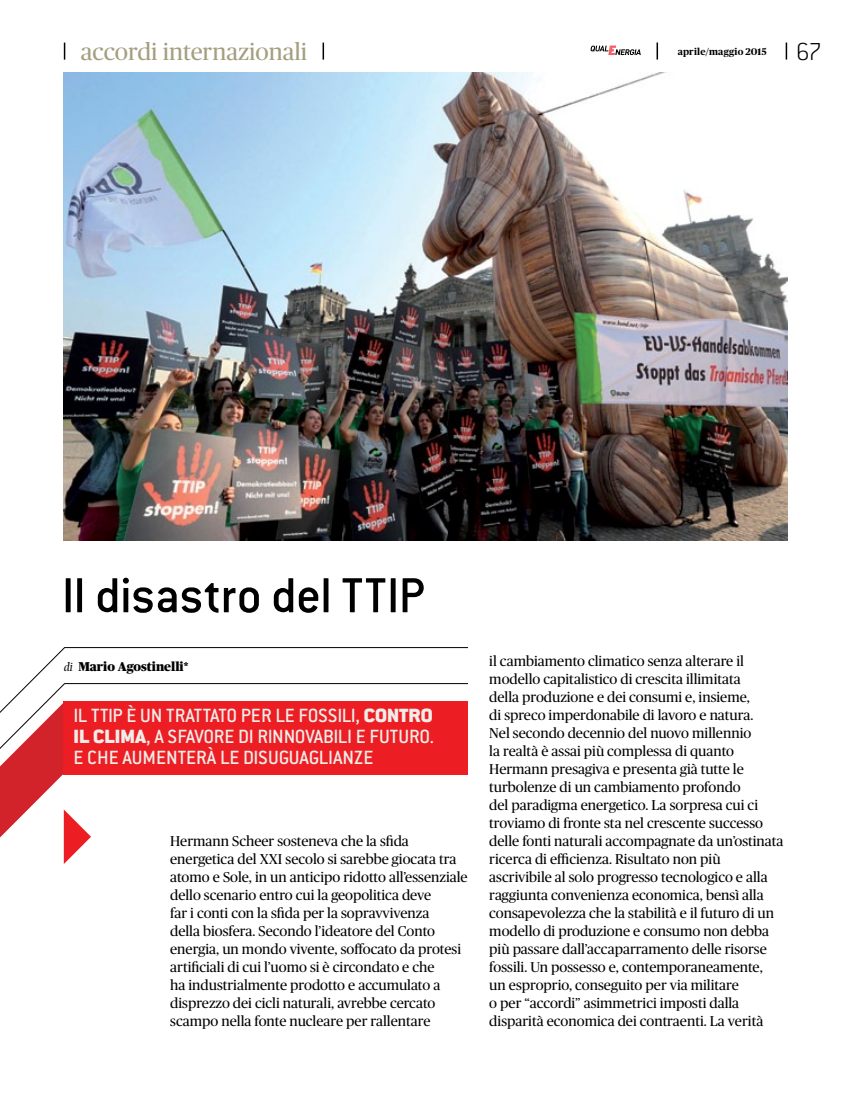
<style>
.page{position:relative;width:851px;height:1106px;background:#fff}
.page>*{position:absolute;margin:0;border:0;box-sizing:border-box;transform-origin:0 0}
.titolo_c36{font:500 54px "Conduit ITC Std";letter-spacing:-.01em;color:#000}
.t1{font:200 27px "Conduit ITC Std";color:#000}
.t2{font:24px "Publico";color:#a39f7f}
.sommario_c14{font:500 21px "Conduit ITC Std";letter-spacing:-.01em;color:#efede8}
.testo_corrente{font:14.25px/18px "Publico";color:#000}
.t3{font:900 12.75px "Publico";color:#000}
.t4{font:700 9.75px "Publico";letter-spacing:.015em;color:#000}
.s1{font-family:"Photina MT Std";font-weight:400;font-style:italic}
.s2{font-weight:900}
</style>
<div class="page">
<svg style="left:590px;top:46px;width:50px;height:9px"></svg>
<svg style="left:785px;top:43px;width:2px;height:17px"></svg>
<svg style="left:656px;top:43px;width:2px;height:17px"></svg>
<svg style="left:0;top:771px;width:91px;height:93px"></svg>
<div style="left:64px;top:701px;width:404px;height:73px;background:#ed1d24"></div>
<svg style="left:0;top:735px;width:64px;height:36px"></svg>
<svg style="left:0;top:647px;width:468px;height:88px"></svg>
<svg style="left:64px;top:43px;width:1px;height:17px"></svg>
<svg style="left:322px;top:43px;width:2px;height:17px"></svg>
<img style="left:64px;top:72px;width:723px;height:468px">
<p class="t2" style="left:81px;top:38px;width:228px">accordi internazionali</p>
<p class="t4" style="left:677px;top:46px;width:90px">aprile/maggio 2015</p>
<p class="t1" style="left:795px;top:35px;width:28px">67</p>
<p class="titolo_c36" style="left:62px;top:562px;width:364px">Il disastro del TTIP</p>
<p class="t3" style="left:64px;top:659px;width:126px"><span class="s1">di</span> Mario Agostinelli*</p>
<p class="sommario_c14" style="left:73px;top:703px;width:360px">IL TTIP È UN TRATTATO PER LE FOSSILI, <span class="s2">CONTRO</span></p>
<p class="sommario_c14" style="left:73px;top:724px;width:362px"><span class="s2">IL CLIMA</span>, A SFAVORE DI RINNOVABILI E FUTURO.</p>
<p class="sommario_c14" style="left:73px;top:745px;width:301px">E CHE AUMENTERÀ LE DISUGUAGLIANZE</p>
<p class="testo_corrente" style="left:170px;top:832px;width:299px">Hermann Scheer sosteneva che la sfida energetica del XXI secolo si sarebbe giocata tra atomo e Sole, in un anticipo ridotto all’essenziale dello scenario entro cui la geopolitica deve<br>far i conti con la sfida per la sopravvivenza<br>della biosfera. Secondo l’ideatore del Conto energia, un mondo vivente, soffocato da protesi artificiali di cui l’uomo si è circondato e che<br>ha industrialmente prodotto e accumulato a disprezzo dei cicli naturali, avrebbe cercato scampo nella fonte nucleare per rallentare</p>
<p class="testo_corrente" style="left:489px;top:652px;width:296px">il cambiamento climatico senza alterare il modello capitalistico di crescita illimitata<br>della produzione e dei consumi e, insieme,<br>di spreco imperdonabile di lavoro e natura.<br>Nel secondo decennio del nuovo millennio<br>la realtà è assai più complessa di quanto Hermann presagiva e presenta già tutte le turbolenze di un cambiamento profondo<br>del paradigma energetico. La sorpresa cui ci troviamo di fronte sta nel crescente successo delle fonti naturali accompagnate da un’ostinata ricerca di efficienza. Risultato non più ascrivibile al solo progresso tecnologico e alla raggiunta convenienza economica, bensì alla consapevolezza che la stabilità e il futuro di un modello di produzione e consumo non debba più passare dall’accaparramento delle risorse fossili. Un possesso e, contemporaneamente,<br>un esproprio, conseguito per via militare<br>o per “accordi” asimmetrici imposti dalla disparità economica dei contraenti. La verità</p>
</div>
